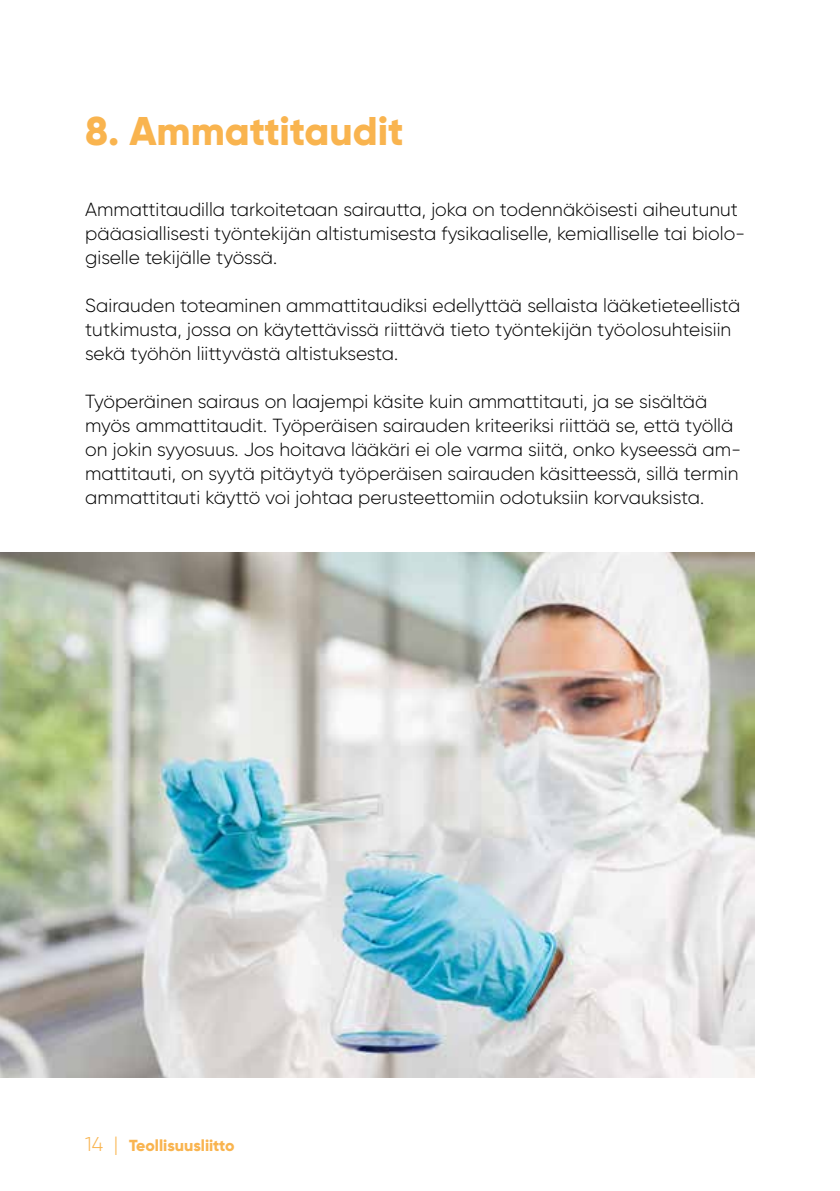
<style>
.page{position:relative;width:840px;height:1191px;background:#fff}
.page>*{position:absolute;margin:0;border:0;box-sizing:border-box;transform-origin:0 0}
.t1{font:800 40px "Gilroy";color:#f9b44f}
.t2{font:300 19px/24px "Gilroy";color:#000}
.t3{font:800 16px "Gilroy";letter-spacing:-.005em;color:#f9b44f}
.s1{font-weight:300;font-size:20px}
</style>
<div class="page">
<img style="left:0;top:552px;width:754px;height:525px">
<h1 class="t1" style="left:85px;top:106px;width:320px">8. Ammattitaudit</h1>
<p class="t2" style="left:85px;top:197px;width:661px">Ammattitaudilla tarkoitetaan sairautta, joka on todennäköisesti aiheutunut pääasiallisesti työntekijän altistumisesta fysikaaliselle, kemialliselle tai biolo&shy;giselle tekijälle työssä.</p>
<p class="t2" style="left:85px;top:293px;width:656px">Sairauden toteaminen ammattitaudiksi edellyttää sellaista lääketieteellistä tutkimusta, jossa on käytettävissä riittävä tieto työntekijän työolosuhteisiin sekä työhön liittyvästä altistuksesta.</p>
<p class="t2" style="left:85px;top:389px;width:657px">Työperäinen sairaus on laajempi käsite kuin ammattitauti, ja se sisältää myös ammattitaudit. Työperäisen sairauden kriteeriksi riittää se, että työllä on jokin syyosuus. Jos hoitava lääkäri ei ole varma siitä, onko kyseessä am&shy;mattitauti, on syytä pitäytyä työperäisen sairauden käsitteessä, sillä termin ammattitauti käyttö voi johtaa perusteettomiin odotuksiin korvauksista.</p>
<p class="t3" style="left:85px;top:1135px;width:151px"><span class="s1">14 |</span> Teollisuusliitto</p>
</div>
